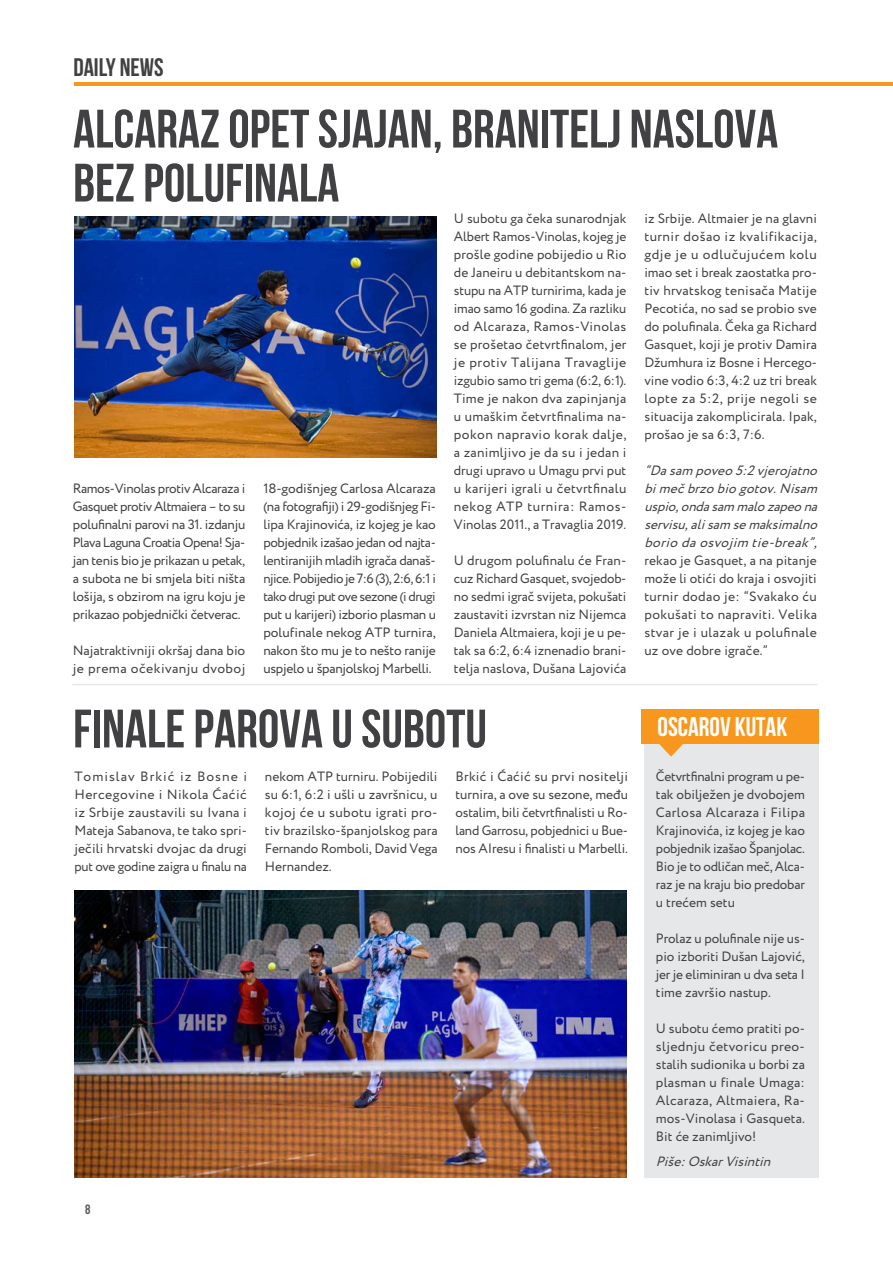
<style>
.page{position:relative;width:893px;height:1263px;background:#fff}
.page>*{position:absolute;margin:0;border:0;box-sizing:border-box;transform-origin:0 0}
.t1{font:700 54px/54px "Bebas Neue";color:#414042}
.t2{font:700 27px "Bebas Neue";color:#fff}
.t3{font:700 25.35px "Bebas Neue";color:#414042}
.t4{font:13.5px/18px "Circe";color:#414042;text-align:justify}
.t5{font:italic 13.5px/18px "Circe";color:#414042;text-align:justify}
.t6{font:700 13.5px "Bebas Neue";color:#58595b}
</style>
<div class="page">
<hr style="left:74px;top:82px;width:819px;height:3px;background:#f8971d">
<hr style="left:72px;top:684px;width:745px;height:1px;background:#e6e7e8">
<img style="left:74px;top:217px;width:362px;height:241px">
<div style="left:644px;top:722px;width:175px;height:456px;background:#e6e7e8"></div>
<div style="left:641px;top:709px;width:178px;height:34px;background:#f8971d"></div>
<svg style="left:658px;top:743px;width:26px;height:14px"></svg>
<img style="left:74px;top:890px;width:552px;height:288px">
<h3 class="t3" style="left:73px;top:53px;width:92px">DAILY NEWS</h3>
<h1 class="t1" style="left:73px;top:101px;width:707px">ALCARAZ OPET SJAJAN, BRANITELJ NASLOVA<br>BEZ POLUFINALA</h1>
<p class="t4" style="left:73px;top:479px;width:174px">Ramos-Vinolas protiv Alcaraza i Gasquet protiv Altmaiera – to su polufinalni parovi na 31. izdanju Plava Laguna Croatia Opena! Sja&shy;jan tenis bio je prikazan u petak, a subota ne bi smjela biti ništa lošija, s obzirom na igru koju je prikazao pobjednički četverac.</p>
<p class="t4" style="left:73px;top:641px;width:174px">Najatraktivniji okršaj dana bio je prema očekivanju dvoboj</p>
<p class="t4" style="left:263px;top:479px;width:174px">18-godišnjeg Carlosa Alcaraza (na fotografiji) i 29-godišnjeg Fi&shy;lipa Krajinovića, iz kojeg je kao pobjednik izašao jedan od najta&shy;lentiranijih mladih igrača današ&shy;njice. Pobijedio je 7:6 (3), 2:6, 6:1 i tako drugi put ove sezone (i drugi put u karijeri) izborio plasman u polufinale nekog ATP turnira, nakon što mu je to nešto ranije uspjelo u španjolskoj Marbelli.</p>
<p class="t4" style="left:454px;top:209px;width:174px">U subotu ga čeka sunarodnjak Albert Ramos-Vinolas, kojeg je prošle godine pobijedio u Rio de Janeiru u debitantskom na&shy;stupu na ATP turnirima, kada je imao samo 16 godina. Za razliku od Alcaraza, Ramos-Vinolas se prošetao četvrtfinalom, jer je protiv Talijana Travaglije izgubio samo tri gema (6:2, 6:1).<br>Time je nakon dva zapinjanja u umaškim četvrtfinalima na&shy;pokon napravio korak dalje, a zanimljivo je da su i jedan i drugi upravo u Umagu prvi put u karijeri igrali u četvrtfinalu nekog ATP turnira: Ramos-Vinolas 2011., a Travaglia 2019.</p>
<p class="t4" style="left:454px;top:551px;width:174px">U drugom polufinalu će Fran&shy;cuz Richard Gasquet, svojedob&shy;no sedmi igrač svijeta, pokušati zaustaviti izvrstan niz Nijemca Daniela Altmaiera, koji je u pe&shy;tak sa 6:2, 6:4 iznenadio brani&shy;telja naslova, Dušana Lajovića</p>
<p class="t4" style="left:644px;top:209px;width:174px">iz Srbije. Altmaier je na glavni turnir došao iz kvalifikacija, gdje je u odlučujućem kolu imao set i break zaostatka pro&shy;tiv hrvatskog tenisača Matije Pecotića, no sad se probio sve do polufinala. Čeka ga Richard Gasquet, koji je protiv Damira Džumhura iz Bosne i Hercego&shy;vine vodio 6:3, 4:2 uz tri break lopte za 5:2, prije negoli se situacija zakomplicirala. Ipak, prošao je sa 6:3, 7:6.</p>
<p class="t5" style="left:644px;top:461px;width:179px">“Dasam poveo5:2vjerojatno bimečbrzobiogotov.Nisam uspio,ondasam malozapeona servisu,alisam semaksimalno boriodaosvoj im tie-break”,</p>
<p class="t4" style="left:644px;top:551px;width:174px">rekao je Gasquet, a na pitanje može li otići do kraja i osvojiti turnir dodao je: “Svakako ću pokušati to napraviti. Velika stvar je i ulazak u polufinale uz ove dobre igrače.”</p>
<h1 class="t1" style="left:73px;top:701px;width:415px">FINALE PAROVA U SUBOTU</h1>
<h2 class="t2" style="left:657px;top:712px;width:131px">OSCAROV KUTAK</h2>
<p class="t4" style="left:656px;top:767px;width:151px">Četvrtfinalni program u pe&shy;tak obilježen je dvobojem Carlosa Alcaraza i Filipa Krajinovića, iz kojeg je kao pobjednik izašao Španjolac.<br>Bio je to odličan meč, Alca&shy;raz je na kraju bio predobar u trećem setu</p>
<p class="t4" style="left:656px;top:929px;width:151px">Prolaz u polufinale nije us&shy;pio izboriti Dušan Lajović, jer je eliminiran u dva seta I time završio nastup.</p>
<p class="t4" style="left:656px;top:1019px;width:151px">U subotu ćemo pratiti po&shy;sljednju četvoricu preo&shy;stalih sudionika u borbi za plasman u finale Umaga:<br>Alcaraza, Altmaiera, Ra&shy;mos-Vinolasa i Gasqueta.<br>Bit će zanimljivo!</p>
<p class="t5" style="left:656px;top:1152px;width:121px">Piše:OskarVisintin</p>
<p class="t4" style="left:74px;top:767px;width:174px">Tomislav Brkić iz Bosne i Hercegovine i Nikola Ćaćić iz Srbije zaustavili su Ivana i Mateja Sabanova, te tako spri&shy;ječili hrvatski dvojac da drugi put ove godine zaigra u finalu na</p>
<p class="t4" style="left:265px;top:767px;width:174px">nekom ATP turniru. Pobijedili su 6:1, 6:2 i ušli u završnicu, u kojoj će u subotu igrati pro&shy;tiv brazilsko-španjolskog para Fernando Romboli, David Vega Hernandez.</p>
<p class="t4" style="left:455px;top:767px;width:174px">Brkić i Ćaćić su prvi nositelji turnira, a ove su sezone, među ostalim, bili četvrtfinalisti u Ro&shy;land Garrosu, pobjednici u Bue&shy;nos AIresu i finalisti u Marbelli.</p>
<p class="t6" style="left:85px;top:1201px;width:7px">8</p>
</div>
